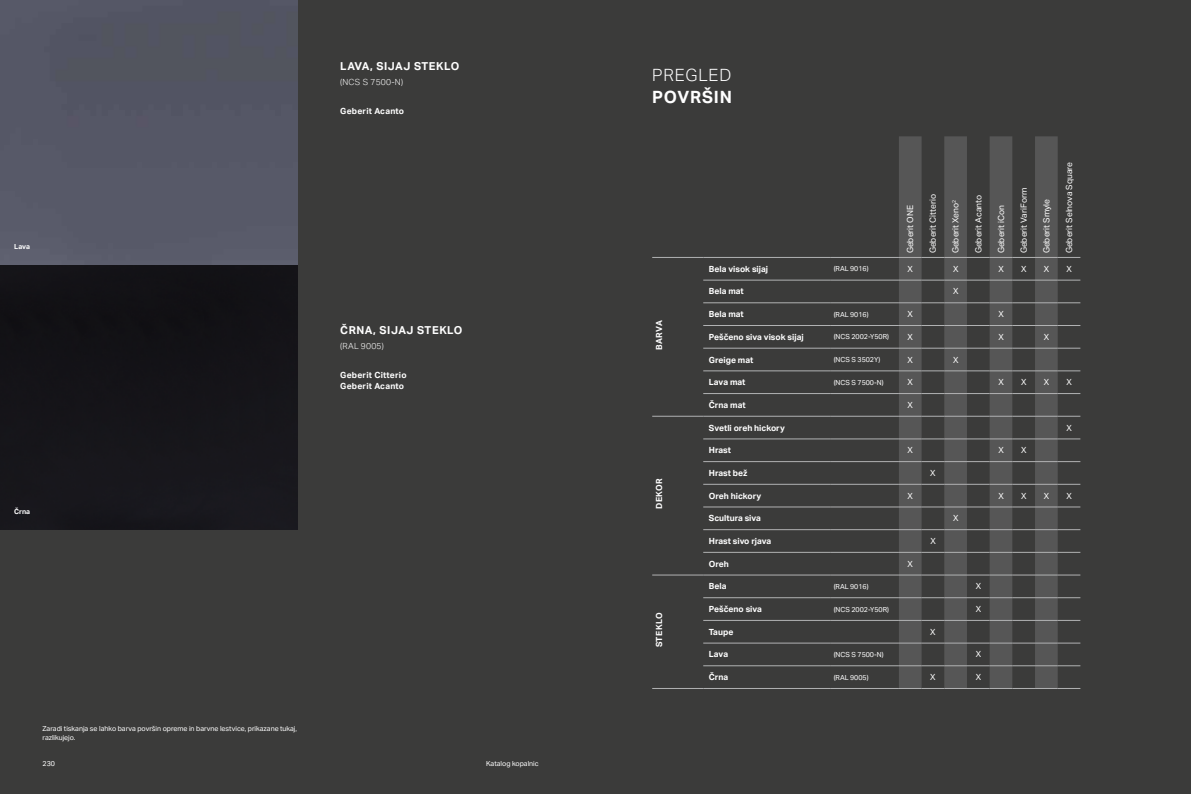
<style>
.page{position:relative;width:1191px;height:794px;background:#fff}
.page>*{position:absolute;margin:0;border:0;box-sizing:border-box;transform-origin:0 0}
.t1{font:300 17px "Aktiv Grotesk Geberit";letter-spacing:.05em;color:#fff}
.t2{font:700 17px "Aktiv Grotesk Geberit";letter-spacing:.05em;color:#fff}
.t3{font:700 11px "Aktiv Grotesk Geberit";letter-spacing:.05em;color:#fff}
.t4{font:700 8.5px "Aktiv Grotesk Geberit";color:#fff}
.t5{font:8.5px "Aktiv Grotesk Geberit";color:#fff}
.t6{font:700 8.5px/11px "Aktiv Grotesk Geberit";letter-spacing:.025em;color:#fff}
.t7{font:300 8.5px "Aktiv Grotesk Geberit";letter-spacing:.025em;color:#fff}
.t8{font:7px/9px "Aktiv Grotesk Geberit";color:#fff}
.t9{font:700 7px "Aktiv Grotesk Geberit";color:#fff}
</style>
<div class="page">
<div style="left:0;top:0;width:604px;height:794px;background:#3b3b3a"></div>
<img style="left:0;top:0;width:298px;height:529px">
<div style="left:595px;top:0;width:596px;height:794px;background:#3b3b3a"></div>
<svg style="left:899px;top:136px;width:158px;height:552px;fill:#565656"></svg>
<hr style="left:652px;top:257px;width:51px;height:1px;background:#b1b2b3">
<hr style="left:703px;top:257px;width:128px;height:1px;background:#b1b2b3">
<hr style="left:831px;top:257px;width:68px;height:1px;background:#b1b2b3">
<svg style="left:899px;top:257px;width:181px;height:1px"></svg>
<hr style="left:703px;top:280px;width:128px;height:1px;background:#b1b2b3">
<hr style="left:831px;top:280px;width:68px;height:1px;background:#b1b2b3">
<svg style="left:899px;top:280px;width:181px;height:1px"></svg>
<hr style="left:703px;top:302px;width:128px;height:1px;background:#b1b2b3">
<hr style="left:831px;top:302px;width:68px;height:1px;background:#b1b2b3">
<svg style="left:899px;top:302px;width:181px;height:1px"></svg>
<hr style="left:703px;top:325px;width:128px;height:1px;background:#b1b2b3">
<hr style="left:831px;top:325px;width:68px;height:1px;background:#b1b2b3">
<svg style="left:899px;top:325px;width:181px;height:1px"></svg>
<hr style="left:703px;top:348px;width:128px;height:1px;background:#b1b2b3">
<hr style="left:831px;top:348px;width:68px;height:1px;background:#b1b2b3">
<svg style="left:899px;top:348px;width:181px;height:1px"></svg>
<hr style="left:703px;top:370px;width:128px;height:1px;background:#b1b2b3">
<hr style="left:831px;top:370px;width:68px;height:1px;background:#b1b2b3">
<svg style="left:899px;top:370px;width:181px;height:1px"></svg>
<hr style="left:703px;top:393px;width:128px;height:1px;background:#b1b2b3">
<hr style="left:831px;top:393px;width:68px;height:1px;background:#b1b2b3">
<svg style="left:899px;top:393px;width:181px;height:1px"></svg>
<hr style="left:652px;top:416px;width:51px;height:1px;background:#b1b2b3">
<hr style="left:703px;top:416px;width:128px;height:1px;background:#b1b2b3">
<hr style="left:831px;top:416px;width:68px;height:1px;background:#b1b2b3">
<svg style="left:899px;top:416px;width:181px;height:1px"></svg>
<hr style="left:703px;top:439px;width:128px;height:1px;background:#b1b2b3">
<hr style="left:831px;top:439px;width:68px;height:1px;background:#b1b2b3">
<svg style="left:899px;top:439px;width:181px;height:1px"></svg>
<hr style="left:703px;top:461px;width:128px;height:1px;background:#b1b2b3">
<hr style="left:831px;top:461px;width:68px;height:1px;background:#b1b2b3">
<svg style="left:899px;top:461px;width:181px;height:1px"></svg>
<hr style="left:703px;top:484px;width:128px;height:1px;background:#b1b2b3">
<hr style="left:831px;top:484px;width:68px;height:1px;background:#b1b2b3">
<svg style="left:899px;top:484px;width:181px;height:1px"></svg>
<hr style="left:703px;top:507px;width:128px;height:1px;background:#b1b2b3">
<hr style="left:831px;top:507px;width:68px;height:1px;background:#b1b2b3">
<svg style="left:899px;top:507px;width:181px;height:1px"></svg>
<hr style="left:703px;top:529px;width:128px;height:1px;background:#b1b2b3">
<hr style="left:831px;top:529px;width:68px;height:1px;background:#b1b2b3">
<svg style="left:899px;top:529px;width:181px;height:1px"></svg>
<hr style="left:703px;top:552px;width:128px;height:1px;background:#b1b2b3">
<hr style="left:831px;top:552px;width:68px;height:1px;background:#b1b2b3">
<svg style="left:899px;top:552px;width:181px;height:1px"></svg>
<hr style="left:652px;top:575px;width:51px;height:1px;background:#b1b2b3">
<hr style="left:703px;top:575px;width:128px;height:1px;background:#b1b2b3">
<hr style="left:831px;top:575px;width:68px;height:1px;background:#b1b2b3">
<svg style="left:899px;top:575px;width:181px;height:1px"></svg>
<hr style="left:703px;top:597px;width:128px;height:1px;background:#b1b2b3">
<hr style="left:831px;top:597px;width:68px;height:1px;background:#b1b2b3">
<svg style="left:899px;top:597px;width:181px;height:1px"></svg>
<hr style="left:703px;top:620px;width:128px;height:1px;background:#b1b2b3">
<hr style="left:831px;top:620px;width:68px;height:1px;background:#b1b2b3">
<svg style="left:899px;top:620px;width:181px;height:1px"></svg>
<hr style="left:703px;top:643px;width:128px;height:1px;background:#b1b2b3">
<hr style="left:831px;top:643px;width:68px;height:1px;background:#b1b2b3">
<svg style="left:899px;top:643px;width:181px;height:1px"></svg>
<hr style="left:703px;top:665px;width:128px;height:1px;background:#b1b2b3">
<hr style="left:831px;top:665px;width:68px;height:1px;background:#b1b2b3">
<svg style="left:899px;top:665px;width:181px;height:1px"></svg>
<hr style="left:652px;top:688px;width:51px;height:1px;background:#b1b2b3">
<hr style="left:703px;top:688px;width:128px;height:1px;background:#b1b2b3">
<hr style="left:831px;top:688px;width:68px;height:1px;background:#b1b2b3">
<svg style="left:899px;top:688px;width:181px;height:1px"></svg>
<p class="t9" style="left:14px;top:242px;width:17px">Lava</p>
<p class="t9" style="left:14px;top:507px;width:17px">Črna</p>
<h2 class="t3" style="left:340px;top:60px;width:121px">LAVA, SIJAJ STEKLO</h2>
<p class="t7" style="left:340px;top:77px;width:64px">(NCS S 7500-N)</p>
<p class="t6" style="left:340px;top:106px;width:65px">Geberit Acanto</p>
<h2 class="t3" style="left:340px;top:324px;width:124px">ČRNA, SIJAJ STEKLO</h2>
<p class="t7" style="left:340px;top:341px;width:45px">(RAL 9005)</p>
<p class="t6" style="left:340px;top:370px;width:68px">Geberit Citterio<br>Geberit Acanto</p>
<p class="t8" style="left:43px;top:723px;width:256px">Zaradi tiskanja se lahko barva površin opreme in barvne lestvice, prikazane tukaj, razlikujejo.</p>
<p class="t8" style="left:43px;top:758px;width:14px">230</p>
<p class="t8" style="left:486px;top:758px;width:54px">Katalog kopalnic</p>
<h1 class="t1" style="left:652px;top:66px;width:81px">PREGLED</h1>
<h1 class="t2" style="left:652px;top:87px;width:81px">POVRŠIN</h1>
<p class="t5" style="left:905px;top:253px;width:50px;rotate:-90deg">Geberit ONE</p>
<p class="t5" style="left:928px;top:253px;width:61px;rotate:-90deg">Geberit Citterio</p>
<p class="t5" style="left:950px;top:253px;width:55px;rotate:-90deg">Geberit Xeno<sup>2</sup></p>
<p class="t5" style="left:973px;top:253px;width:60px;rotate:-90deg">Geberit Acanto</p>
<p class="t5" style="left:996px;top:253px;width:50px;rotate:-90deg">Geberit iCon</p>
<p class="t5" style="left:1018px;top:253px;width:67px;rotate:-90deg">Geberit VariForm</p>
<p class="t5" style="left:1041px;top:253px;width:56px;rotate:-90deg">Geberit Smyle</p>
<p class="t5" style="left:1064px;top:253px;width:93px;rotate:-90deg">Geberit Selnova Square</p>
<p class="t4" style="left:654px;top:350px;width:31px;rotate:-90deg">BARVA</p>
<p class="t4" style="left:654px;top:509px;width:32px;rotate:-90deg">DEKOR</p>
<p class="t4" style="left:654px;top:647px;width:36px;rotate:-90deg">STEKLO</p>
<p class="t4" style="left:709px;top:263px;width:61px">Bela visok sijaj</p>
<p class="t8" style="left:833px;top:264px;width:36px">(RAL 9016)</p>
<p class="t5" style="left:907px;top:264px;width:7px">X</p>
<p class="t5" style="left:953px;top:264px;width:7px">X</p>
<p class="t5" style="left:998px;top:264px;width:7px">X</p>
<p class="t5" style="left:1021px;top:264px;width:7px">X</p>
<p class="t5" style="left:1043px;top:264px;width:7px">X</p>
<p class="t5" style="left:1066px;top:264px;width:7px">X</p>
<p class="t4" style="left:709px;top:286px;width:36px">Bela mat</p>
<p class="t5" style="left:953px;top:286px;width:7px">X</p>
<p class="t4" style="left:709px;top:309px;width:36px">Bela mat</p>
<p class="t8" style="left:833px;top:309px;width:36px">(RAL 9016)</p>
<p class="t5" style="left:907px;top:309px;width:7px">X</p>
<p class="t5" style="left:998px;top:309px;width:7px">X</p>
<p class="t4" style="left:709px;top:331px;width:96px">Peščeno siva visok sijaj</p>
<p class="t8" style="left:833px;top:332px;width:57px">(NCS 2002-Y50R)</p>
<p class="t5" style="left:907px;top:332px;width:7px">X</p>
<p class="t5" style="left:998px;top:332px;width:7px">X</p>
<p class="t5" style="left:1043px;top:332px;width:7px">X</p>
<p class="t4" style="left:709px;top:354px;width:46px">Greige mat</p>
<p class="t8" style="left:833px;top:355px;width:48px">(NCS S 3502Y)</p>
<p class="t5" style="left:907px;top:354px;width:7px">X</p>
<p class="t5" style="left:953px;top:354px;width:7px">X</p>
<p class="t4" style="left:709px;top:377px;width:38px">Lava mat</p>
<p class="t8" style="left:833px;top:378px;width:51px">(NCS S 7500-N)</p>
<p class="t5" style="left:907px;top:377px;width:7px">X</p>
<p class="t5" style="left:998px;top:377px;width:7px">X</p>
<p class="t5" style="left:1021px;top:377px;width:7px">X</p>
<p class="t5" style="left:1043px;top:377px;width:7px">X</p>
<p class="t5" style="left:1066px;top:377px;width:7px">X</p>
<p class="t4" style="left:709px;top:399px;width:38px">Črna mat</p>
<p class="t5" style="left:907px;top:400px;width:7px">X</p>
<p class="t4" style="left:709px;top:422px;width:77px">Svetli oreh hickory</p>
<p class="t5" style="left:1066px;top:422px;width:7px">X</p>
<p class="t4" style="left:709px;top:445px;width:24px">Hrast</p>
<p class="t5" style="left:907px;top:445px;width:7px">X</p>
<p class="t5" style="left:998px;top:445px;width:7px">X</p>
<p class="t5" style="left:1021px;top:445px;width:7px">X</p>
<p class="t4" style="left:709px;top:468px;width:40px">Hrast bež</p>
<p class="t5" style="left:930px;top:468px;width:7px">X</p>
<p class="t4" style="left:709px;top:490px;width:54px">Oreh hickory</p>
<p class="t5" style="left:907px;top:490px;width:7px">X</p>
<p class="t5" style="left:998px;top:490px;width:7px">X</p>
<p class="t5" style="left:1021px;top:490px;width:7px">X</p>
<p class="t5" style="left:1043px;top:490px;width:7px">X</p>
<p class="t5" style="left:1066px;top:490px;width:7px">X</p>
<p class="t4" style="left:709px;top:513px;width:54px">Scultura siva</p>
<p class="t5" style="left:953px;top:513px;width:7px">X</p>
<p class="t4" style="left:709px;top:536px;width:64px">Hrast sivo rjava</p>
<p class="t5" style="left:930px;top:536px;width:7px">X</p>
<p class="t4" style="left:709px;top:558px;width:22px">Oreh</p>
<p class="t5" style="left:907px;top:558px;width:7px">X</p>
<p class="t4" style="left:709px;top:581px;width:19px">Bela</p>
<p class="t8" style="left:833px;top:582px;width:36px">(RAL 9016)</p>
<p class="t5" style="left:975px;top:581px;width:7px">X</p>
<p class="t4" style="left:709px;top:604px;width:55px">Peščeno siva</p>
<p class="t8" style="left:833px;top:604px;width:57px">(NCS 2002-Y50R)</p>
<p class="t5" style="left:975px;top:604px;width:7px">X</p>
<p class="t4" style="left:709px;top:626px;width:26px">Taupe</p>
<p class="t5" style="left:930px;top:627px;width:7px">X</p>
<p class="t4" style="left:709px;top:649px;width:21px">Lava</p>
<p class="t8" style="left:833px;top:650px;width:51px">(NCS S 7500-N)</p>
<p class="t5" style="left:975px;top:649px;width:7px">X</p>
<p class="t4" style="left:709px;top:672px;width:21px">Črna</p>
<p class="t8" style="left:833px;top:672px;width:36px">(RAL 9005)</p>
<p class="t5" style="left:930px;top:672px;width:7px">X</p>
<p class="t5" style="left:975px;top:672px;width:7px">X</p>
</div>
